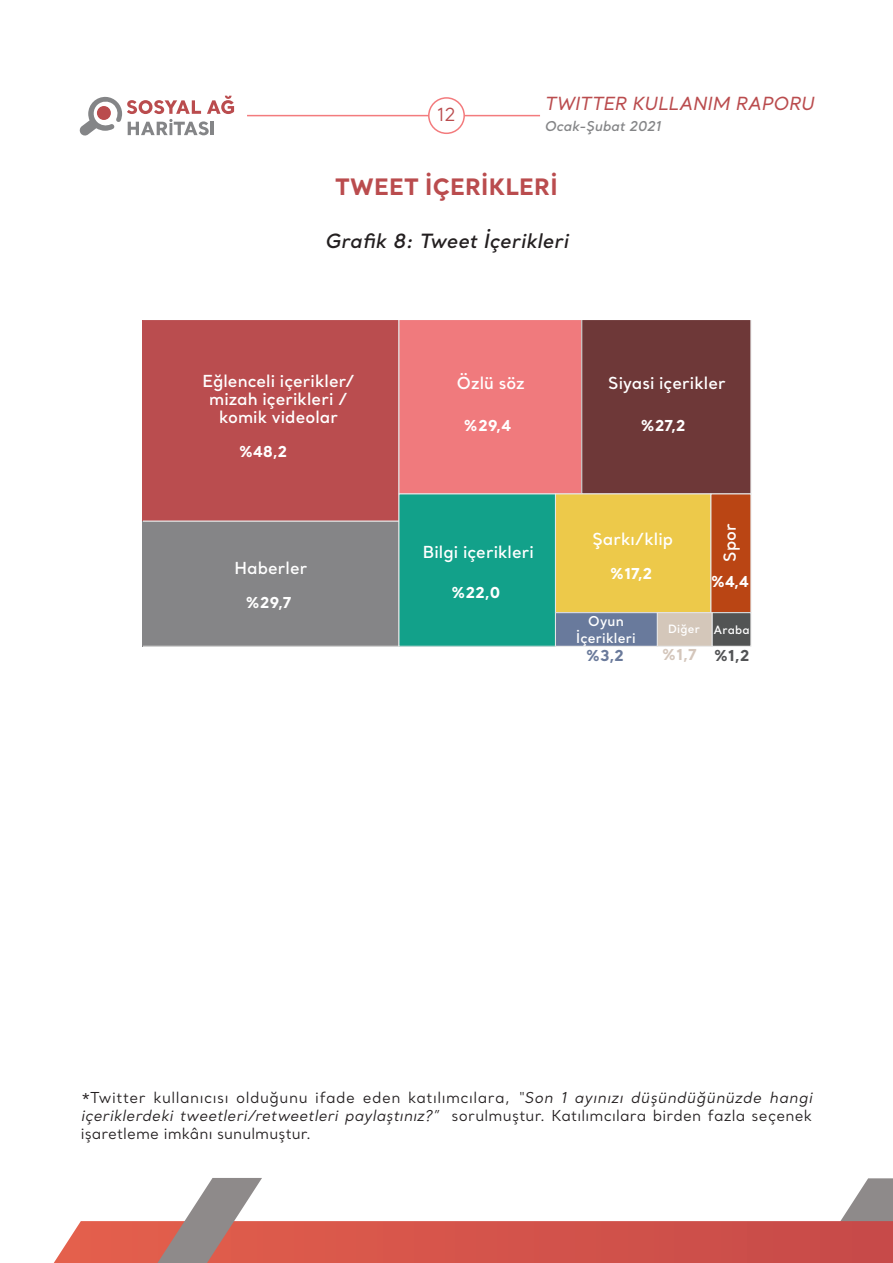
<style>
.page{position:relative;width:893px;height:1263px;background:#fff}
.page>*{position:absolute;margin:0;border:0;box-sizing:border-box;transform-origin:0 0}
.ANA_METIN{font:700 22.5px "Santral";letter-spacing:.01em;color:#ba4c4e}
.ANA_METIN-2{font:italic 600 19.5px "Santral";letter-spacing:.005em;color:#231f20}
.t1{font:italic 500 18px "Santral";letter-spacing:-.005em;color:#ba4c4e}
.t2{font:18px "Santral";color:#ba4c4e}
.ANA_METIN-3{font:600 16.5px "Santral";letter-spacing:.005em;color:#fff}
.ANA_METIN-4{font:15px/18px "Santral";letter-spacing:.01em;color:#231f20;text-align:justify}
.t3{font:700 15px "Santral";color:#fff}
.t4{font:700 15px "Santral";color:#6a7a9b}
.t5{font:700 15px "Santral";color:#d4c6bb}
.t6{font:700 15px "Santral";color:#525355}
.t7{font:italic 600 13.5px "Santral";color:#848587}
.ANA_METIN-5{font:600 13.5px/16.2px "Santral";letter-spacing:.015em;color:#fff;text-align:center}
.ANA_METIN-6{font:600 11.4px "Santral";letter-spacing:.02em;color:#fff}
.s1{font-style:italic}
</style>
<div class="page">
<hr style="left:247px;top:115px;width:293px;height:1px;background:#f37b7d">
<div style="left:429px;top:98px;width:35px;height:35px;background:#fff;border-radius:50%"></div>
<div style="left:428px;top:97px;width:37px;height:37px;border:2px solid #f37b7d;border-radius:50%"></div>
<svg style="left:79px;top:96px;width:155px;height:40px"></svg>
<svg style="left:54px;top:1178px;width:839px;height:85px"></svg>
<div style="left:143px;top:320px;width:255px;height:201px;background:#ba4d4f"></div>
<div style="left:143px;top:521px;width:255px;height:125px;background:#858587"></div>
<svg style="left:398px;top:320px;width:353px;height:173px;background:#b15b5c"></svg>
<div style="left:399px;top:494px;width:156px;height:152px;background:#12a18a"></div>
<div style="left:398px;top:493px;width:158px;height:153px;border:1px solid #e6e6e6"></div>
<div style="left:555px;top:494px;width:156px;height:119px;background:#edc94a"></div>
<div style="left:555px;top:493px;width:156px;height:120px;border:1px solid #e6e6e6"></div>
<div style="left:711px;top:494px;width:40px;height:119px;background:#ba4514"></div>
<div style="left:710px;top:493px;width:41px;height:120px;border:1px solid #e6e6e6"></div>
<div style="left:555px;top:613px;width:102px;height:33px;background:#697a9c"></div>
<div style="left:555px;top:612px;width:103px;height:34px;border:1px solid #e6e6e6"></div>
<div style="left:712px;top:613px;width:39px;height:33px;background:#525454"></div>
<div style="left:711px;top:612px;width:40px;height:34px;border:1px solid #e6e6e6"></div>
<div style="left:657px;top:613px;width:55px;height:33px;background:#d4c7ba"></div>
<div style="left:657px;top:612px;width:55px;height:34px;border:1px solid #e6e6e6"></div>
<p class="t2" style="left:437px;top:103px;width:20px">12</p>
<p class="t1" style="left:544px;top:92px;width:271px">TWITTER KULLANIM RAPORU</p>
<p class="t7" style="left:544px;top:117px;width:118px">Ocak-Şubat 2021</p>
<p class="ANA_METIN" style="left:335px;top:171px;width:224px">TWEET İÇERİKLERİ</p>
<p class="ANA_METIN-2" style="left:325px;top:228px;width:245px">Grafik 8: Tweet İçerikleri</p>
<p class="ANA_METIN-3" style="left:202px;top:370px;width:154px">Eğlenceli içerikler/</p>
<p class="ANA_METIN-3" style="left:209px;top:388px;width:140px">mizah içerikleri /</p>
<p class="ANA_METIN-3" style="left:219px;top:406px;width:120px">komik videolar</p>
<p class="t3" style="left:239px;top:441px;width:50px">%48,2</p>
<p class="ANA_METIN-3" style="left:234px;top:557px;width:74px">Haberler</p>
<p class="t3" style="left:245px;top:592px;width:48px">%29,7</p>
<p class="ANA_METIN-3" style="left:457px;top:372px;width:69px">Özlü söz</p>
<p class="t3" style="left:464px;top:415px;width:49px">%29,4</p>
<p class="ANA_METIN-3" style="left:423px;top:541px;width:113px">Bilgi içerikleri</p>
<p class="t3" style="left:451px;top:582px;width:51px">%22,0</p>
<p class="ANA_METIN-3" style="left:608px;top:372px;width:119px">Siyasi içerikler</p>
<p class="t3" style="left:640px;top:415px;width:47px">%27,2</p>
<p class="ANA_METIN-3" style="left:592px;top:528px;width:82px">Şarkı/klip</p>
<p class="t3" style="left:610px;top:563px;width:44px">%17,2</p>
<p class="ANA_METIN-5" style="left:576px;top:613px;width:61px">Oyun<br>İçerikleri</p>
<p class="t4" style="left:586px;top:645px;width:40px">%3,2</p>
<p class="ANA_METIN-6" style="left:668px;top:621px;width:33px">Diğer</p>
<p class="t5" style="left:662px;top:645px;width:36px">%1,7</p>
<p class="ANA_METIN-3" style="left:719px;top:562px;width:40px;rotate:-90deg">Spor</p>
<p class="t3" style="left:711px;top:571px;width:39px">%4,4</p>
<p class="ANA_METIN-6" style="left:713px;top:622px;width:38px">Araba</p>
<p class="t6" style="left:714px;top:645px;width:37px">%1,2</p>
<p class="ANA_METIN-4" style="left:81px;top:1088px;width:733px">*Twitter kullanıcısı olduğunu ifade eden katılımcılara, <span class="s1">“Son 1 ayınızı düşündüğünüzde hangi içeriklerdeki tweetleri/retweetleri paylaştınız?”</span> sorulmuştur. Katılımcılara birden fazla seçenek işaretleme imkânı sunulmuştur.</p>
</div>
